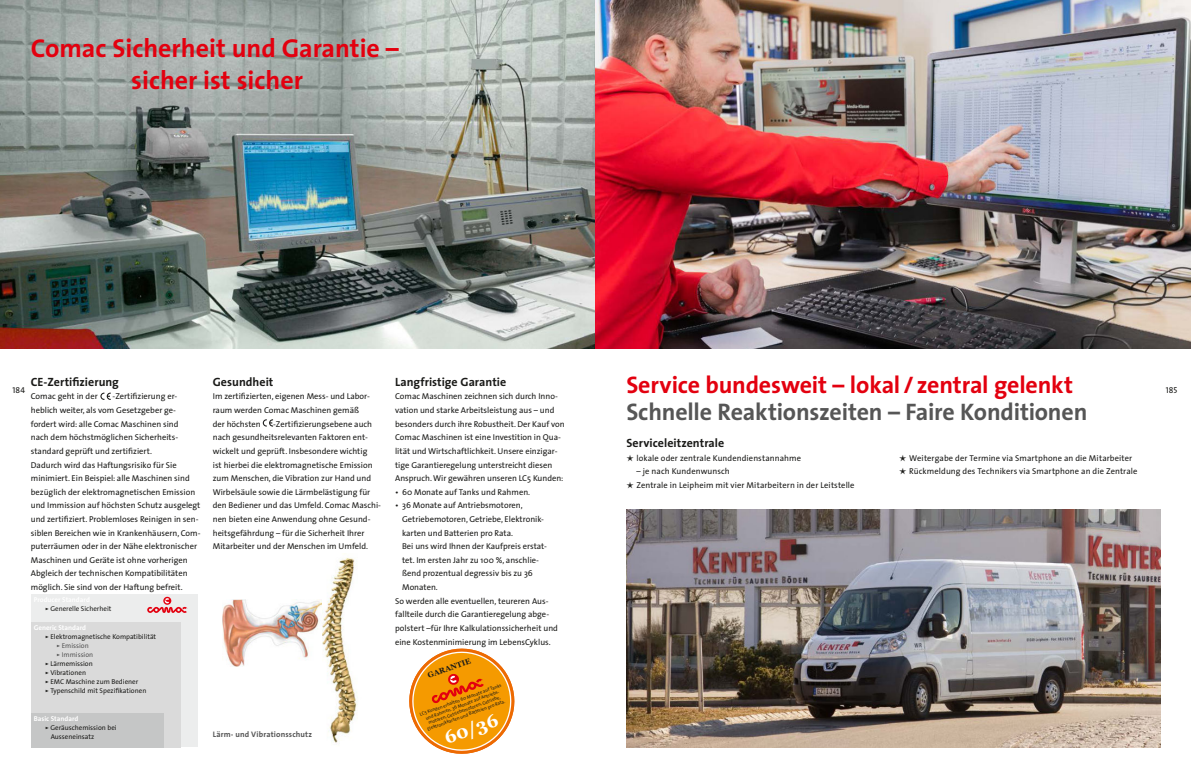
<style>
.page{position:relative;width:1191px;height:766px;background:#fff}
.page>*{position:absolute;margin:0;border:0;box-sizing:border-box;transform-origin:0 0}
.t1{font:700 26px/32px "The Sans";color:#e3000f;text-align:center}
.t2{font:700 24px "The Sans";letter-spacing:-.01em;color:#565656}
.t3{font:700 24px "The Sans";letter-spacing:-.005em;color:#e3000f}
.t4{font:700 18.1px "Georgia";color:#fff}
.t5{font:700 12px "The Sans";letter-spacing:.005em;color:#1a1a18}
.t6{font:8.5px/13.6px "The Sans";color:#1a1a18}
.t7{font:8.5px "The Sans Caps";letter-spacing:.01em;color:#1a1a18}
.t8{font:700 8px "The Sans";letter-spacing:.02em;color:#565656}
.t9{font:700 7.8px "Georgia";color:#1a1a18}
.t10{font:7px "The Sans";color:#1a1a18}
.t11{font:700 7px "The Sans";color:#fff}
.t12{font:7px "The Sans";color:#565656}
.t13{font:4.7px/5.4px "The Sans";color:#1a1a18;text-align:center}
.s1{font-family:"The Sans Expert"}
</style>
<div class="page">
<img style="left:0;top:0;width:1190px;height:349px">
<div style="left:31px;top:594px;width:166px;height:153px;background:#eceded"></div>
<svg style="left:147px;top:598px;width:41px;height:14px"></svg>
<div style="left:31px;top:622px;width:149px;height:125px;background:#dadada"></div>
<div style="left:31px;top:713px;width:132px;height:34px;background:#c5c6c6"></div>
<svg style="left:263px;top:419px;width:10px;height:7px"></svg>
<svg style="left:409px;top:648px;width:106px;height:106px"></svg>
<svg style="left:100px;top:392px;width:11px;height:8px"></svg>
<img style="left:322px;top:558px;width:35px;height:185px">
<img style="left:222px;top:599px;width:100px;height:67px">
<img style="left:626px;top:509px;width:534px;height:238px">
<h1 class="t1" style="left:31px;top:33px;width:369px">Comac Sicherheit und Garantie – sicher ist sicher</h1>
<p class="t7" style="left:13px;top:384px;width:14px">184</p>
<h2 class="t3" style="left:626px;top:372px;width:448px">Service bundesweit – lokal / zentral gelenkt</h2>
<p class="t7" style="left:1165px;top:384px;width:13px">185</p>
<h2 class="t2" style="left:626px;top:399px;width:462px">Schnelle Reaktionszeiten – Faire Konditionen</h2>
<h3 class="t5" style="left:626px;top:436px;width:99px">Serviceleitzentrale</h3>
<p class="t6" style="left:626px;top:451px;width:176px"><span class="s1">?</span> lokale oder zentrale Kundendienstannahme</p>
<p class="t6" style="left:626px;top:465px;width:230px;text-indent:10px">– je nach Kundenwunsch<br><span class="s1">?</span> Zentrale in Leipheim mit vier Mitarbeitern in der Leitstelle</p>
<h3 class="t5" style="left:31px;top:375px;width:90px">CE-Zertifizierung</h3>
<p class="t6" style="left:31px;top:390px;width:68px">Comac geht in der</p>
<h3 class="t5" style="left:395px;top:375px;width:113px">Langfristige Garantie</h3>
<p class="t6" style="left:395px;top:390px;width:171px">Comac Maschinen zeichnen sich durch Inno&shy;vation und starke Arbeitsleistung aus – und besonders durch ihre Robustheit Der Kauf von Comac Maschinen ist eine Investition in Qua&shy;lität und Wirtschaftlichkeit Unsere einzigar&shy;tige Garantieregelung unterstreicht diesen Anspruch Wir gewähren unseren LC5 Kunden:</p>
<p class="t6" style="left:395px;top:485px;width:135px">• 60 Monate auf Tanks und Rahmen</p>
<p class="t6" style="left:395px;top:499px;width:129px">• 36 Monate auf Antriebsmotoren,</p>
<p class="t6" style="left:402px;top:512px;width:143px">Getriebemotoren, Getriebe, Elektronik-</p>
<p class="t6" style="left:402px;top:526px;width:110px">karten und Batterien pro Rata</p>
<p class="t6" style="left:402px;top:539px;width:146px">Bei uns wird Ihnen der Kaufpreis erstat-</p>
<p class="t6" style="left:402px;top:553px;width:138px">tet Im ersten Jahr zu 100 %, anschlie-</p>
<p class="t6" style="left:402px;top:567px;width:132px">ßend prozentual degressiv bis zu 36</p>
<p class="t6" style="left:402px;top:580px;width:35px">Monaten</p>
<p class="t6" style="left:395px;top:594px;width:155px">So werden alle eventuellen, teureren Aus-</p>
<p class="t6" style="left:395px;top:608px;width:155px">fallteile durch die Garantieregelung abge-</p>
<p class="t6" style="left:395px;top:621px;width:164px">polstert –für Ihre Kalkulationssicherheit und</p>
<p class="t6" style="left:395px;top:635px;width:155px">eine Kostenminimierung im LebensCyklus</p>
<h3 class="t5" style="left:213px;top:375px;width:62px">Gesundheit</h3>
<p class="t6" style="left:213px;top:390px;width:158px">Im zertifizierten, eigenen Mess- und Labor&shy;raum werden Comac Maschinen gemäß der höchsten</p>
<p class="t6" style="left:31px;top:390px;width:171px;text-indent:82px">-Zertifizierung er&shy;heblich weiter, als vom Gesetzgeber ge&shy;fordert wird: alle Comac Maschinen sind<br>nach dem höchstmöglichen Sicherheits&shy;standard geprüft und zertifiziert<br>Dadurch wird das Haftungsrisiko für Sie minimiert Ein Beispiel: alle Maschinen sind bezüglich der elektromagnetischen Emission und Immission auf höchsten Schutz ausgelegt und zertifiziert Problemloses Reinigen in sen&shy;siblen Bereichen wie in Krankenhäusern, Com&shy;puterräumen oder in der Nähe elektronischer Maschinen und Geräte ist ohne vorherigen Abgleich der technischen Kompatibilitäten möglich Sie sind von der Haftung befreit</p>
<p class="t6" style="left:213px;top:417px;width:170px;text-indent:60px">-Zertifizierungsebene auch nach gesundheitsrelevanten Faktoren ent&shy;wickelt und geprüft Insbesondere wichtig<br>ist hierbei die elektromagnetische Emission zum Menschen, die Vibration zur Hand und Wirbelsäule sowie die Lärmbelästigung für den Bediener und das Umfeld Comac Maschi&shy;nen bieten eine Anwendung ohne Gesund&shy;heitsgefährdung – für die Sicherheit Ihrer Mitarbeiter und der Menschen im Umfeld</p>
<p class="t6" style="left:899px;top:451px;width:240px"><span class="s1">?</span> Weitergabe der Termine via Smartphone an die Mitarbeiter <span class="s1">?</span> Rückmeldung des Technikers via Smartphone an die Zentrale</p>
<p class="t10" style="left:45px;top:605px;width:68px"><span class="s1">ÿ</span> Generelle Sicherheit</p>
<p class="t11" style="left:34px;top:623px;width:54px">Generic Standard</p>
<p class="t10" style="left:45px;top:633px;width:113px"><span class="s1">ÿ</span> Elektromagnetische Kompatibilität</p>
<p class="t12" style="left:56px;top:642px;width:34px"><span class="s1">ÿ</span> Emission</p>
<p class="t12" style="left:56px;top:651px;width:38px"><span class="s1">ÿ</span> Immission</p>
<p class="t10" style="left:45px;top:660px;width:49px"><span class="s1">ÿ</span> Lärmemission</p>
<p class="t10" style="left:45px;top:669px;width:43px"><span class="s1">ÿ</span> Vibrationen</p>
<p class="t10" style="left:45px;top:678px;width:95px"><span class="s1">ÿ</span> EMC Maschine zum Bediener</p>
<p class="t10" style="left:45px;top:687px;width:103px"><span class="s1">ÿ</span> Typenschild mit Spezifikationen</p>
<p class="t11" style="left:34px;top:714px;width:46px">Basic Standard</p>
<p class="t10" style="left:45px;top:724px;width:73px"><span class="s1">ÿ</span> Geräuschemission bei</p>
<p class="t10" style="left:51px;top:733px;width:45px">Ausseneinsatz</p>
<p class="t9" style="left:427px;top:672px;width:47px;rotate:-20deg">GARANTIE</p>
<h3 class="t4" style="left:442px;top:731px;width:57px;rotate:-20deg">60/36</h3>
<p class="t13" style="left:419px;top:712px;width:88px;rotate:-20deg">LC5 Kunden erhalten 60 Monate auf Tanks und Rahmen 36 Monate auf Antriebs&shy;motoren,G etriebemotoren,G etriebe, Elektronikkarten und Batterien pro Rata</p>
<p class="t8" style="left:213px;top:730px;width:101px">Lärm- und Vibrationsschutz</p>
</div>
